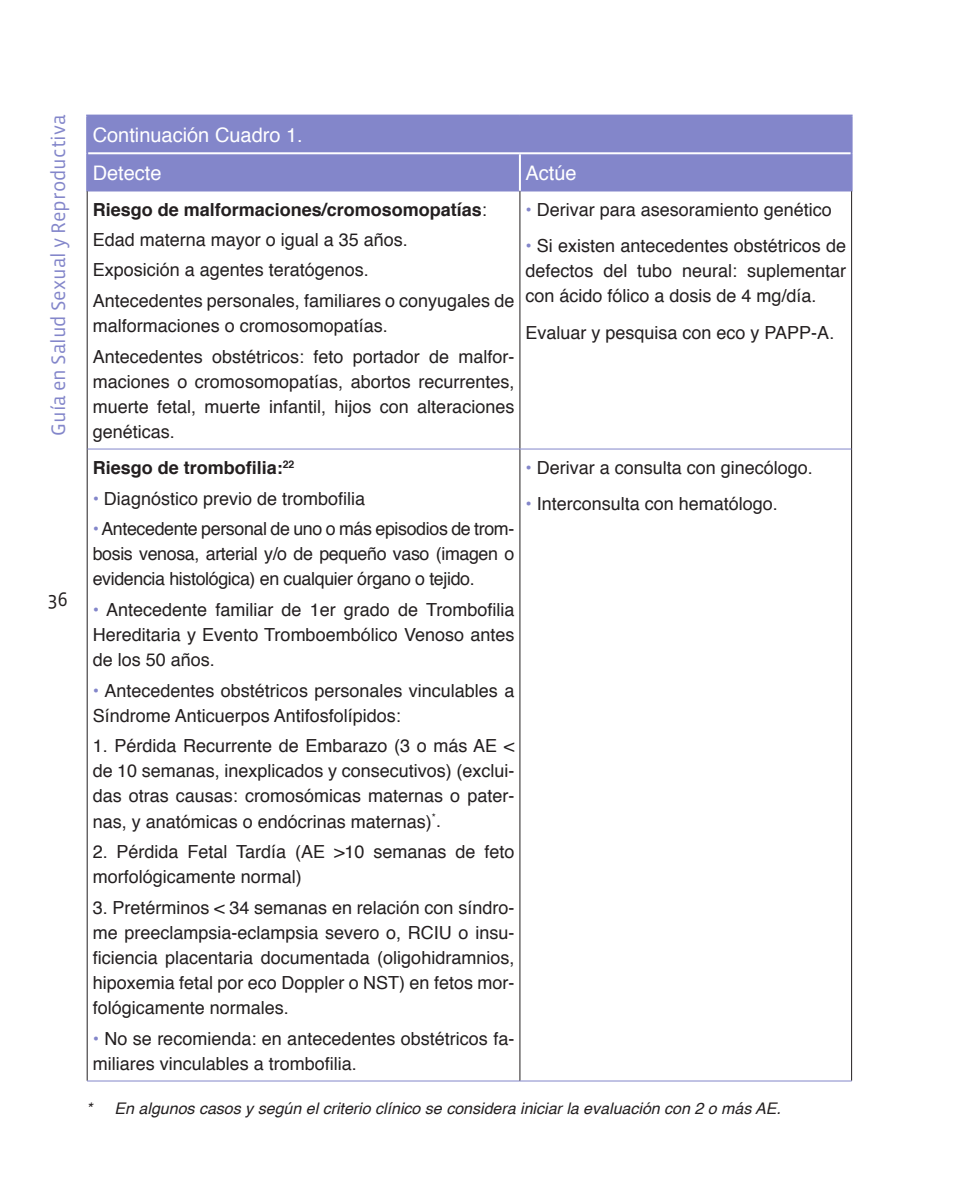
<style>
.page{position:relative;width:962px;height:1192px;background:#fff}
.page>*{position:absolute;margin:0;border:0;box-sizing:border-box;transform-origin:0 0}
.t1{font:20px/37.6px "Helvetica";color:#fff}
.t2{font:20px "Vista Sans";color:#8386ca}
.t3{font:20px "Vista Sans";color:#231f20}
.t4{font:18px/25px "Helvetica";color:#231f20;text-align:justify}
.t5{font:700 18px "Helvetica";color:#231f20}
.t6{font:italic 16px "Helvetica";color:#231f20}
.s1{font-weight:700}
.s2{color:#8386ca}
</style>
<div class="page">
<div style="left:88px;top:117px;width:762px;height:74px;background:#8386ca"></div>
<hr style="left:86px;top:117px;width:2px;height:36px;background:#8386ca">
<hr style="left:850px;top:117px;width:2px;height:36px;background:#8386ca">
<hr style="left:86px;top:115px;width:434px;height:2px;background:#8386ca">
<hr style="left:520px;top:115px;width:332px;height:2px;background:#8386ca">
<hr style="left:86px;top:153px;width:2px;height:38px;background:#8386ca">
<hr style="left:850px;top:153px;width:2px;height:38px;background:#8386ca">
<hr style="left:86px;top:191px;width:434px;height:1px;background:#8386ca">
<hr style="left:520px;top:191px;width:332px;height:1px;background:#8386ca">
<hr style="left:87px;top:191px;width:1px;height:258px;background:#231f20">
<hr style="left:519px;top:191px;width:1px;height:257px;background:#231f20">
<hr style="left:851px;top:191px;width:1px;height:258px;background:#231f20">
<hr style="left:87px;top:449px;width:1px;height:631px;background:#231f20">
<hr style="left:87px;top:448px;width:433px;height:1px;background:#8386ca">
<hr style="left:87px;top:1080px;width:433px;height:1px;background:#8386ca">
<hr style="left:519px;top:449px;width:1px;height:631px;background:#231f20">
<hr style="left:851px;top:449px;width:1px;height:631px;background:#231f20">
<hr style="left:520px;top:448px;width:331px;height:1px;background:#8386ca">
<hr style="left:520px;top:1080px;width:332px;height:1px;background:#8386ca">
<hr style="left:88px;top:152px;width:432px;height:2px;background:#fff">
<hr style="left:520px;top:152px;width:330px;height:2px;background:#fff">
<hr style="left:519px;top:154px;width:2px;height:37px;background:#fff">
<p class="t2" style="left:48px;top:436px;width:323px;rotate:-90deg">Guía en Salud Sexual y Reproductiva</p>
<p class="t3" style="left:48px;top:589px;width:21px">36</p>
<p class="t1" style="left:93px;top:117px;width:212px">Continuación Cuadro 1.<br>Detecte</p>
<p class="t4" style="left:93px;top:195px;width:423px;line-height:30.4px;text-align:left"><span class="s1">Riesgo de malformaciones/cromosomopatías</span>:<br>Edad materna mayor o igual a 35 años.<br>Exposición a agentes teratógenos.<br>Antecedentes personales, familiares o conyugales de</p>
<p class="t4" style="left:93px;top:311px;width:423px;line-height:30.6px">malformaciones o cromosomopatías.<br>Antecedentes obstétricos: feto portador de malfor-</p>
<p class="t4" style="left:93px;top:369px;width:423px">maciones o cromosomopatías, abortos recurrentes, muerte fetal, muerte infantil, hijos con alteraciones genéticas.</p>
<p class="t5" style="left:93px;top:453px;width:203px">Riesgo de trombofilia:<sup>22</sup></p>
<p class="t4" style="left:93px;top:486px;width:274px"><span class="s2">•</span> Diagnóstico previo de trombofilia</p>
<p class="t4" style="left:93px;top:517px;width:423px"><span class="s2">•</span> Antecedente personal de uno o más episodios de trom&shy;bosis venosa, arterial y/o de pequeño vaso (imagen o evidencia histológica) en cualquier órgano o tejido.</p>
<p class="t4" style="left:93px;top:597px;width:423px"><span class="s2">•</span> Antecedente familiar de 1er grado de Trombofilia Hereditaria y Evento Tromboembólico Venoso antes de los 50 años.</p>
<p class="t4" style="left:93px;top:678px;width:423px"><span class="s2">•</span> Antecedentes obstétricos personales vinculables a<br>Síndrome Anticuerpos Antifosfolípidos:</p>
<p class="t4" style="left:93px;top:734px;width:423px">1. Pérdida Recurrente de Embarazo (3 o más AE &lt; de 10 semanas, inexplicados y consecutivos) (exclui&shy;das otras causas: cromosómicas maternas o pater&shy;nas, y anatómicas o endócrinas maternas)<sup>*</sup>.</p>
<p class="t4" style="left:93px;top:839px;width:423px">2. Pérdida Fetal Tardía (AE &gt;10 semanas de feto morfológicamente normal)</p>
<p class="t4" style="left:93px;top:895px;width:423px">3. Pretérminos &lt; 34 semanas en relación con síndro&shy;me preeclampsia-eclampsia severo o, RCIU o insu&shy;ficiencia placentaria documentada (oligohidramnios, hipoxemia fetal por eco Doppler o NST) en fetos mor&shy;fológicamente normales.</p>
<p class="t4" style="left:93px;top:1026px;width:423px"><span class="s2">•</span> No se recomienda: en antecedentes obstétricos fa&shy;miliares vinculables a trombofilia.</p>
<p class="t1" style="left:525px;top:154px;width:53px">Actúe</p>
<p class="t4" style="left:525px;top:197px;width:308px"><span class="s2">•</span> Derivar para asesoramiento genético</p>
<p class="t4" style="left:525px;top:234px;width:322px"><span class="s2">•</span> Si existen antecedentes obstétricos de defectos del tubo neural: suplementar con ácido fólico a dosis de 4 mg/día.</p>
<p class="t4" style="left:525px;top:320px;width:310px">Evaluar y pesquisa con eco y PAPP-A.</p>
<p class="t4" style="left:525px;top:455px;width:289px"><span class="s2">•</span> Derivar a consulta con ginecólogo.</p>
<p class="t4" style="left:525px;top:492px;width:254px"><span class="s2">•</span> Interconsulta con hematólogo.</p>
<p class="t6" style="left:86px;top:1095px;width:696px">* En algunos casos y según el criterio clínico se considera iniciar la evaluación con 2 o más AE.</p>
</div>
